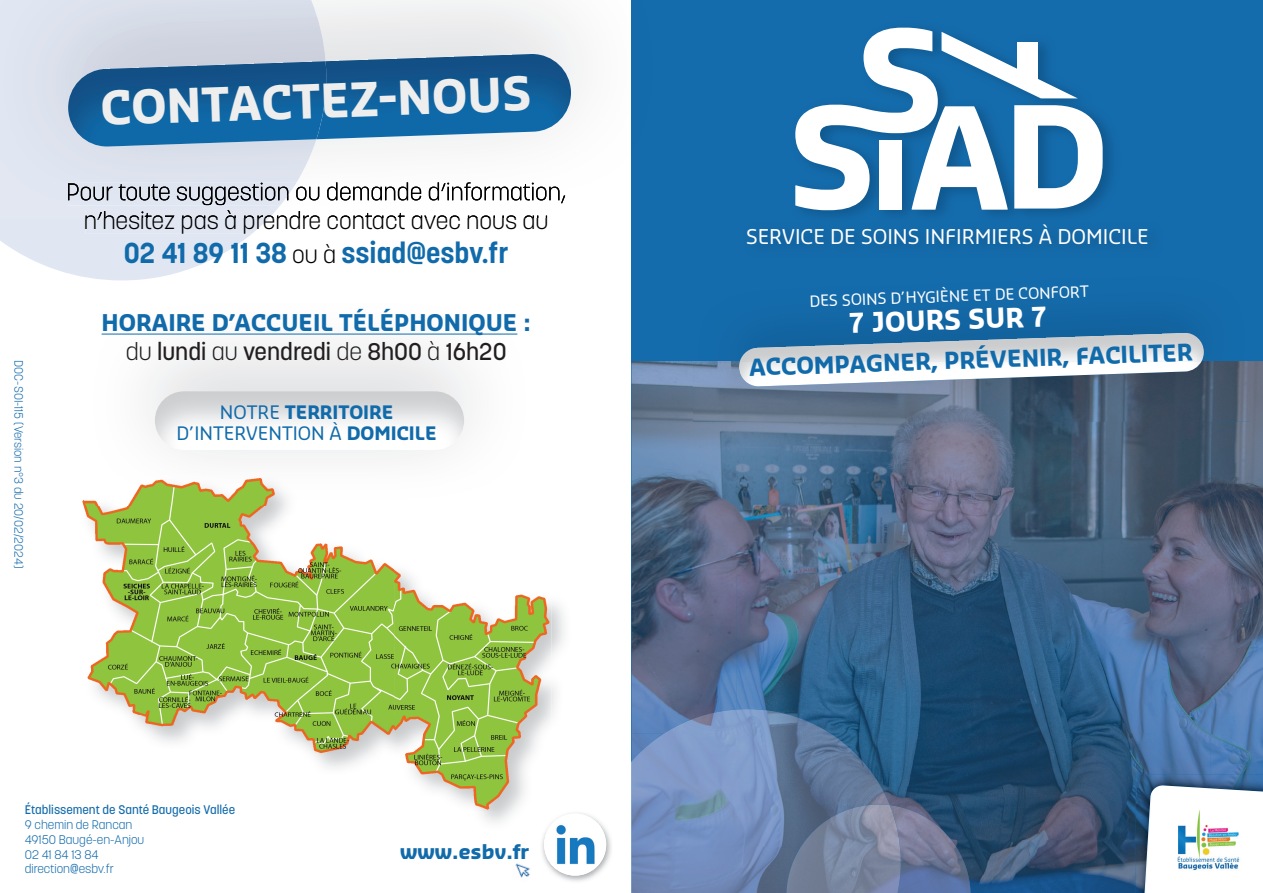
<style>
.page{position:relative;width:1263px;height:893px;background:#fff}
.page>*{position:absolute;margin:0;border:0;box-sizing:border-box;transform-origin:0 0}
.t1{font:700 45.75px "Sansa Pro";color:#edeeed}
.t2{font:700 28.5px "Korolev";color:#116bab}
.t3{font:700 26.55px "Sansa Pro";color:#fff}
.t4{font:300 24px "Korolev";color:#000}
.t5{font:500 24px "Korolev";color:#231f20}
.t6{font:700 22.8px "Sansa Pro";color:#116bab}
.t7{font:700 22.5px "Sansa Pro";color:#116bab}
.t8{font:19.95px "Sansa Pro";color:#fff}
.t9{font:700 19.8px "Sansa Pro";color:#116bab}
.t10{font:18.15px/21.8px "Sansa Pro";color:#116bab;text-align:center}
.t11{font:15.15px "Sansa Pro";color:#fff}
.t12{font:300 12.45px/14.9px "Korolev";color:#116bab}
.t13{font:500 12.45px "Korolev";color:#116bab}
.t14{font:300 12px "Korolev";color:#156cac}
.s1{font-weight:300;font-size:24px;color:#000}
.s2{font-weight:300}
.s3{font-weight:700}
</style>
<div class="page">
<svg style="left:0;top:218px;width:269px;height:62px"></svg>
<div style="left:631px;top:0;width:632px;height:893px;background:#146cac"></div>
<img style="left:631px;top:361px;width:105px;height:348px">
<img style="left:1211px;top:361px;width:52px;height:414px">
<img style="left:736px;top:422px;width:475px;height:311px">
<img style="left:838px;top:733px;width:373px;height:54px">
<img style="left:890px;top:787px;width:246px;height:53px">
<img style="left:970px;top:840px;width:166px;height:53px">
<img style="left:803px;top:27px;width:309px;height:214px">
<svg style="left:795px;top:28px;width:308px;height:182px"></svg>
<div style="left:1017px;top:42px;width:21px;height:38px;background:#fff"></div>
<img style="left:693px;top:318px;width:557px;height:104px">
<img style="left:740px;top:333px;width:464px;height:28px">
<img style="left:739px;top:361px;width:463px;height:25px">
<img style="left:1136px;top:775px;width:127px;height:118px">
<img style="left:1144px;top:785px;width:119px;height:108px">
<img style="left:1167px;top:798px;width:81px;height:82px">
<hr style="left:102px;top:334px;width:415px;height:1px;background:#116bab">
<img style="left:82px;top:477px;width:469px;height:334px">
<img style="left:515px;top:863px;width:15px;height:15px">
<img style="left:297px;top:182px;width:268px;height:23px">
<img style="left:68px;top:182px;width:229px;height:23px">
<img style="left:276px;top:210px;width:271px;height:8px">
<img style="left:85px;top:210px;width:191px;height:8px">
<img style="left:316px;top:54px;width:255px;height:85px">
<img style="left:68px;top:61px;width:258px;height:86px">
<img style="left:631px;top:709px;width:207px;height:138px">
<img style="left:838px;top:739px;width:52px;height:65px">
<img style="left:631px;top:847px;width:155px;height:46px">
<img style="left:901px;top:805px;width:69px;height:88px">
<img style="left:786px;top:804px;width:115px;height:89px">
<img style="left:542px;top:813px;width:52px;height:69px">
<img style="left:542px;top:812px;width:31px;height:20px">
<img style="left:594px;top:818px;width:17px;height:58px">
<div style="left:544px;top:813px;width:62px;height:63px;background:#fff;border-radius:50%"></div>
<img style="left:556px;top:824px;width:39px;height:40px">
<h1 class="t1" style="left:100px;top:78px;width:432px;rotate:-2deg">CONTACTEZ-NOUS</h1>
<p class="t14" style="left:26px;top:360px;width:209px;rotate:90deg">DOC-SOI-115 (Version n°3 du 20/02/2024)</p>
<h3 class="t4" style="left:84px;top:205px;width:466px">n’hesitez pas à prendre contact avec nous au</h3>
<h2 class="t2" style="left:124px;top:235px;width:386px">02 41 89 11 38 <span class="s1">ou à</span> ssiad@esbv.fr</h2>
<h3 class="t7" style="left:102px;top:308px;width:431px">HORAIRE D’ACCUEIL TÉLÉPHONIQUE :</h3>
<h3 class="t5" style="left:126px;top:336px;width:382px"><span class="s2">du</span> lundi <span class="s2">au</span> vendredi <span class="s2">de</span> 8h00 <span class="s2">à</span> 16h20</h3>
<h3 class="t10" style="left:177px;top:400px;width:262px">NOTRE <span class="s3">TERRITOIRE<br></span>D’INTERVENTION À <span class="s3">DOMICILE</span></h3>
<p class="t13" style="left:25px;top:802px;width:212px">Établissement de Santé Baugeois Vallée</p>
<p class="t12" style="left:25px;top:817px;width:121px">9 chemin de Rancan<br>49150 Baugé-en-Anjou<br>02 41 84 13 84 direction@esbv.fr</p>
<h3 class="t9" style="left:400px;top:838px;width:130px">www.esbv.fr</h3>
<h3 class="t8" style="left:746px;top:223px;width:404px">SERVICE DE SOINS INFIRMIERS À DOMICILE</h3>
<p class="t11" style="left:809px;top:291px;width:281px;rotate:-2deg">DES SOINS D’HYGIÈNE ET DE CONFORT</p>
<h3 class="t3" style="left:848px;top:306px;width:200px;rotate:-2deg">7 JOURS SUR 7</h3>
<h3 class="t6" style="left:748px;top:353px;width:445px;rotate:-2deg">ACCOMPAGNER, PRÉVENIR, FACILITER</h3>
</div>
